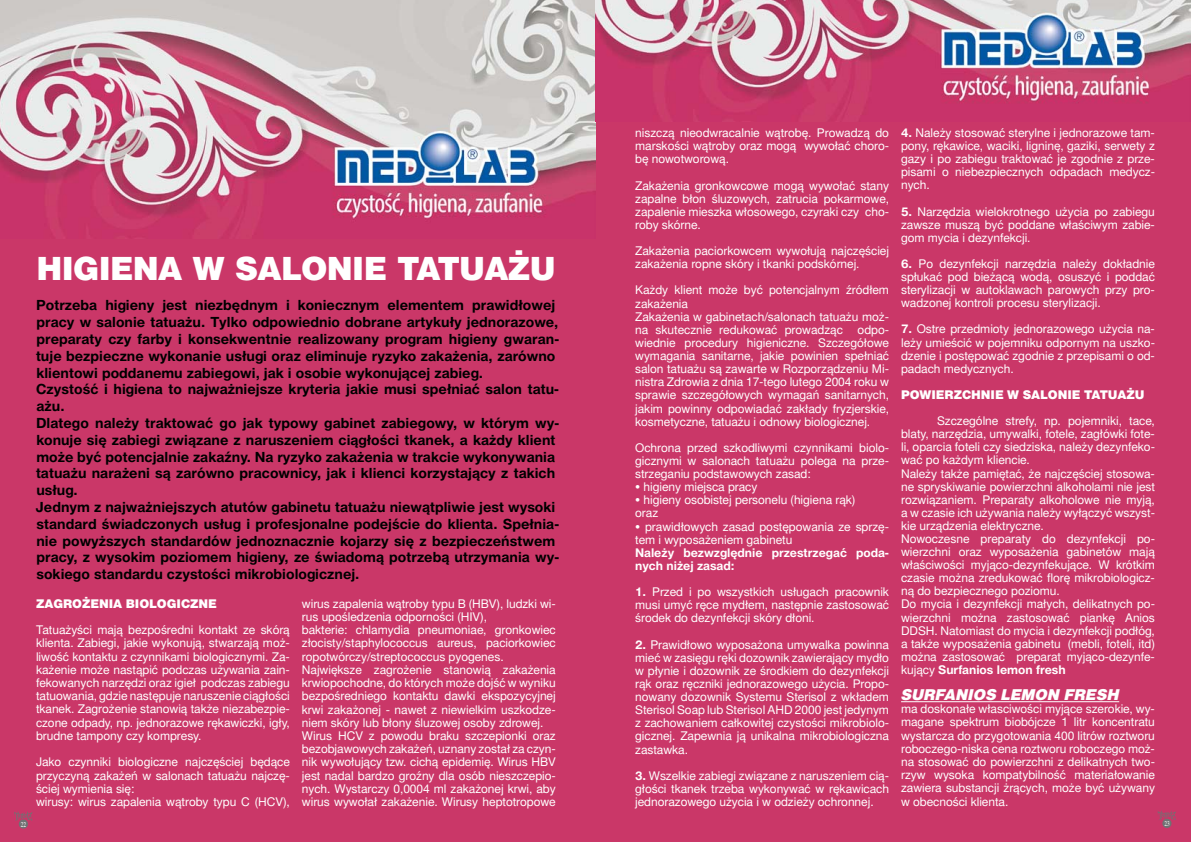
<style>
.page{position:relative;width:1191px;height:842px;background:#ca3768}
.page>*{position:absolute;margin:0;border:0;box-sizing:border-box;transform-origin:0 0}
.t1{font:32px "Switzer EFN Black";letter-spacing:-.02em;color:#fff}
.t2{font:italic 15px "Switzer EFN Black";letter-spacing:-.005em;color:#fff}
.t3{font:700 14px/16.8px "Switzer EFN";color:#000}
.t4{font:12px/13.1px "Switzer EFN";letter-spacing:-.005em;color:#fff;text-align:justify}
.t5{font:700 12px/13.1px "Switzer EFN";letter-spacing:-.005em;color:#fff}
.t6{font:12px "Switzer EFN Black";letter-spacing:-.005em;color:#fff}
.t7{font:7px "Dutch 801 BT";color:#fff;scale:.75 1}
.s1{font-weight:700}
</style>
<div class="page">
<img style="left:0;top:0;width:595px;height:220px">
<img style="left:595px;top:0;width:596px;height:103px">
<hr style="left:901px;top:701px;width:218px;height:1px;background:#fff">
<svg style="left:14px;top:811px;width:19px;height:10px"></svg>
<div style="left:19px;top:819px;width:9px;height:10px;background:#707173;border-radius:50%"></div>
<svg style="left:1157px;top:811px;width:19px;height:9px"></svg>
<div style="left:1162px;top:819px;width:9px;height:9px;background:#707173;border-radius:50%"></div>
<h1 class="t1" style="left:36px;top:249px;width:521px">HIGIENA W SALONIE TATUAŻU</h1>
<p class="t3" style="left:36px;top:297px;width:525px">Potrzeba higieny jest niezbędnym i koniecznym elementem prawidłowej pracy w salonie tatuażu. Tylko odpowiednio dobrane artykuły jednorazowe, preparaty czy farby i konsekwentnie realizowany program higieny gwaran&shy;tuje bezpieczne wykonanie usługi oraz eliminuje ryzyko zakażenia, zarówno klientowi poddanemu zabiegowi, jak i osobie wykonującej zabieg.<br>Czystość i higiena to najważniejsze kryteria jakie musi spełniać salon tatu&shy;ażu.<br>Dlatego należy traktować go jak typowy gabinet zabiegowy, w którym wy&shy;konuje się zabiegi związane z naruszeniem ciągłości tkanek, a każdy klient może być potencjalnie zakaźny. Na ryzyko zakażenia w trakcie wykonywania tatuażu narażeni są zarówno pracownicy, jak i klienci korzystający z takich usług.<br>Jednym z najważniejszych atutów gabinetu tatuażu niewątpliwie jest wysoki standard świadczonych usług i profesjonalne podejście do klienta. Spełnia&shy;nie powyższych standardów jednoznacznie kojarzy się z bezpieczeństwem pracy, z wysokim poziomem higieny, ze świadomą potrzebą utrzymania wy&shy;sokiego standardu czystości mikrobiologicznej.</p>
<p class="t6" style="left:36px;top:596px;width:182px">ZAGROŻENIA BIOLOGICZNE</p>
<p class="t4" style="left:36px;top:623px;width:255px">Tatuażyści mają bezpośredni kontakt ze skórą klienta. Zabiegi, jakie wykonują, stwarzają moż&shy;liwość kontaktu z czynnikami biologicznymi. Za&shy;każenie może nastąpić podczas używania zain&shy;fekowanych narzędzi oraz igieł podczas zabiegu tatuowania, gdzie następuje naruszenie ciągłości tkanek. Zagrożenie stanowią także niezabezpie&shy;czone odpady, np. jednorazowe rękawiczki, igły, brudne tampony czy kompresy.</p>
<p class="t4" style="left:36px;top:756px;width:255px;text-align:left">Jako czynniki biologiczne najczęściej będące przyczyną zakażeń w salonach tatuażu najczę&shy;ściej wymienia się:<br>wirusy: wirus zapalenia wątroby typu C (HCV),</p>
<p class="t4" style="left:302px;top:597px;width:255px;text-align:left">wirus zapalenia wątroby typu B (HBV), ludzki wi&shy;rus upośledzenia odporności (HIV),<br>bakterie: chlamydia pneumoniae, gronkowiec złocisty/staphylococcus aureus, paciorkowiec ropotwórczy/streptococcus pyogenes.<br>Największe zagrożenie stanowią zakażenia krwiopochodne, do których może dojść w wyniku bezpośredniego kontaktu dawki ekspozycyjnej krwi zakażonej - nawet z niewielkim uszkodze&shy;niem skóry lub błony śluzowej osoby zdrowej.<br>Wirus HCV z powodu braku szczepionki oraz bezobjawowych zakażeń, uznany został za czyn&shy;nik wywołujący tzw. cichą epidemię. Wirus HBV jest nadal bardzo groźny dla osób nieszczepio&shy;nych. Wystarczy 0,0004 ml zakażonej krwi, aby wirus wywołał zakażenie. Wirusy heptotropowe</p>
<p class="t4" style="left:635px;top:127px;width:255px">niszczą nieodwracalnie wątrobę. Prowadzą do marskości wątroby oraz mogą wywołać choro&shy;bę nowotworową.</p>
<p class="t4" style="left:635px;top:179px;width:255px">Zakażenia gronkowcowe mogą wywołać stany zapalne błon śluzowych, zatrucia pokarmowe, zapalenie mieszka włosowego, czyraki czy cho&shy;roby skórne.</p>
<p class="t4" style="left:635px;top:245px;width:255px">Zakażenia paciorkowcem wywołują najczęściej zakażenia ropne skóry i tkanki podskórnej.</p>
<p class="t4" style="left:635px;top:284px;width:255px;text-align:left">Każdy klient może być potencjalnym źródłem zakażenia<br>Zakażenia w gabinetach/salonach tatuażu moż&shy;na skutecznie redukować prowadząc odpo&shy;wiednie procedury higieniczne. Szczegółowe wymagania sanitarne, jakie powinien spełniać salon tatuażu są zawarte w Rozporządzeniu Mi&shy;nistra Zdrowia z dnia 17-tego lutego 2004 roku w sprawie szczegółowych wymagań sanitarnych, jakim powinny odpowiadać zakłady fryzjerskie, kosmetyczne, tatuażu i odnowy biologicznej.</p>
<p class="t4" style="left:635px;top:441px;width:255px">Ochrona przed szkodliwymi czynnikami biolo&shy;gicznymi w salonach tatuażu polega na prze&shy;strzeganiu podstawowych zasad:</p>
<p class="t4" style="left:635px;top:481px;width:124px">• higieny miejsca pracy</p>
<p class="t4" style="left:635px;top:494px;width:222px">• higieny osobistej personelu (higiena rąk) oraz</p>
<p class="t4" style="left:635px;top:520px;width:255px">• prawidłowych zasad postępowania ze sprzę&shy;tem i wyposażeniem gabinetu</p>
<p class="t5" style="left:635px;top:546px;width:255px">Należy bezwzględnie przestrzegać poda&shy;nych niżej zasad:</p>
<p class="t4" style="left:635px;top:586px;width:255px"><span class="s1">1.</span> Przed i po wszystkich usługach pracownik musi umyć ręce mydłem, następnie zastosować środek do dezynfekcji skóry dłoni.</p>
<p class="t4" style="left:635px;top:638px;width:255px"><span class="s1">2.</span> Prawidłowo wyposażona umywalka powinna mieć w zasięgu ręki dozownik zawierający mydło w płynie i dozownik ze środkiem do dezynfekcji rąk oraz ręczniki jednorazowego użycia. Propo&shy;nowany dozownik Systemu Sterisol z wkładem Sterisol Soap lub Sterisol AHD 2000 jest jedynym z zachowaniem całkowitej czystości mikrobiolo&shy;gicznej. Zapewnia ją unikalna mikrobiologiczna zastawka.</p>
<p class="t4" style="left:635px;top:769px;width:255px"><span class="s1">3.</span> Wszelkie zabiegi związane z naruszeniem cią&shy;głości tkanek trzeba wykonywać w rękawicach jednorazowego użycia i w odzieży ochronnej.</p>
<p class="t4" style="left:901px;top:127px;width:255px"><span class="s1">4.</span> Należy stosować sterylne i jednorazowe tam&shy;pony, rękawice, waciki, ligninę, gaziki, serwety z gazy i po zabiegu traktować je zgodnie z prze&shy;pisami o niebezpiecznych odpadach medycz&shy;nych.</p>
<p class="t4" style="left:901px;top:205px;width:255px"><span class="s1">5.</span> Narzędzia wielokrotnego użycia po zabiegu zawsze muszą być poddane właściwym zabie&shy;gom mycia i dezynfekcji.</p>
<p class="t4" style="left:901px;top:257px;width:255px"><span class="s1">6.</span> Po dezynfekcji narzędzia należy dokładnie spłukać pod bieżącą wodą, osuszyć i poddać sterylizacji w autoklawach parowych przy pro&shy;wadzonej kontroli procesu sterylizacji.</p>
<p class="t4" style="left:901px;top:323px;width:255px"><span class="s1">7.</span> Ostre przedmioty jednorazowego użycia na&shy;leży umieścić w pojemniku odpornym na uszko&shy;dzenie i postępować zgodnie z przepisami o od&shy;padach medycznych.</p>
<p class="t6" style="left:901px;top:387px;width:245px">POWIERZCHNIE W SALONIE TATUAŻU</p>
<p class="t4" style="left:901px;top:415px;width:255px;text-align:left;text-indent:36px">Szczególne strefy, np. pojemniki, tace, blaty, narzędzia, umywalki, fotele, zagłówki fote&shy;li, oparcia foteli czy siedziska, należy dezynfeko&shy;wać po każdym kliencie.<br>Należy także pamiętać, że najczęściej stosowa&shy;ne spryskiwanie powierzchni alkoholami nie jest rozwiązaniem. Preparaty alkoholowe nie myją, a w czasie ich używania należy wyłączyć wszyst&shy;kie urządzenia elektryczne.<br>Nowoczesne preparaty do dezynfekcji po&shy;wierzchni oraz wyposażenia gabinetów mają właściwości myjąco-dezynfekujące. W krótkim czasie można zredukować florę mikrobiologicz&shy;ną do bezpiecznego poziomu.<br>Do mycia i dezynfekcji małych, delikatnych po&shy;wierzchni można zastosować piankę Anios DDSH. Natomiast do mycia i dezynfekcji podłóg, a także wyposażenia gabinetu (mebli, foteli, itd) można zastosować preparat myjąco-dezynfe&shy;kujący <span class="s1">Surfanios lemon fresh</span></p>
<p class="t2" style="left:901px;top:686px;width:220px">SURFANIOS LEMON FRESH</p>
<p class="t4" style="left:901px;top:703px;width:255px">ma doskonałe własciwości myjące szerokie, wy&shy;magane spektrum biobójcze 1 litr koncentratu wystarcza do przygotowania 400 litrów roztworu roboczego-niska cena roztworu roboczego moż&shy;na stosować do powierzchni z delikatnych two&shy;rzyw wysoka kompatybilność materiałowanie zawiera substancji żrących, może być używany w obecności klienta.</p>
<p class="t7" style="left:21px;top:820px;width:8px">22</p>
<p class="t7" style="left:1164px;top:819px;width:8px">23</p>
</div>
